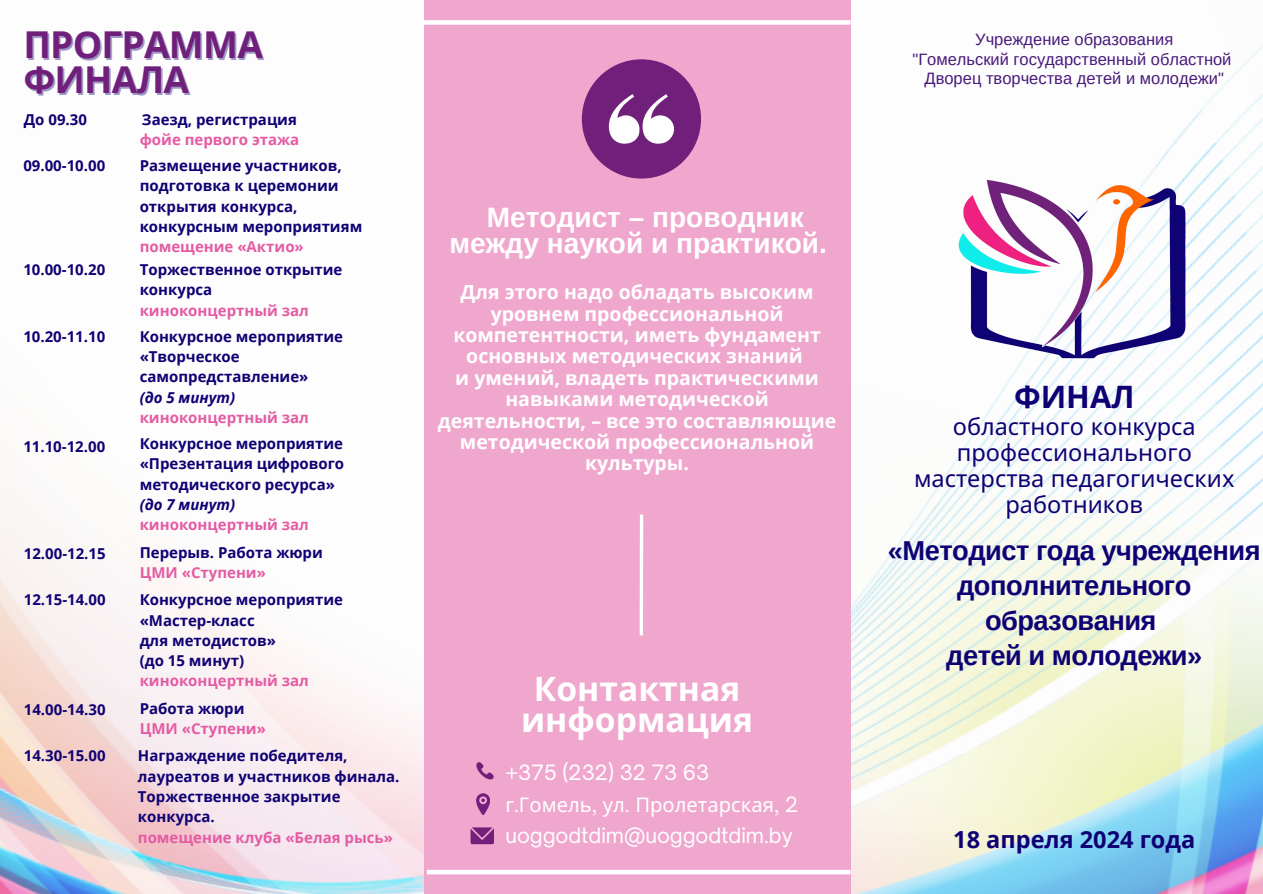
<style>
.page{position:relative;width:1263px;height:894px;background:#fff}
.page>*{position:absolute;margin:0;border:0;box-sizing:border-box;transform-origin:0 0}
.t1{font:700 37.05px "Open Sans";letter-spacing:-.02em;color:#70207b}
.t2{font:700 33.6px/31.5px "Noto Sans";color:#fff;text-align:center}
.t3{font:700 31.05px "Noto Sans";color:#0f0174}
.t4{font:700 28.05px/25.8px "Arimo";color:#fff;text-align:center}
.t5{font:700 27.3px/34.8px "Arimo";letter-spacing:-.02em;color:#0f0174;text-align:center}
.t6{font:23.55px/25.8px "Noto Sans";color:#0f0174;text-align:center}
.t7{font:700 23.55px "Open Sans";color:#0f0174}
.t8{font:20.25px "Open Sauce One";color:#fff}
.t9{font:20.25px "Noto Sans";color:#fff}
.t10{font:700 19.5px/21.3px "Open Sans";color:#fff;text-align:center}
.t11{font:16.5px "Arimo";color:#48197a}
.t12{font:700 15px/20.2px "Open Sans";color:#0f0174}
.t13{font:700 15px "Open Sans";color:#e45ba3}
.t14{font:italic 700 15px "Open Sans";color:#0f0174}
.s1{font-family:"Open Sauce One"}
</style>
<div class="page">
<img style="left:0;top:0;width:1263px;height:893px">
<div style="left:424px;top:0;width:426px;height:893px;background:#efa7cd"></div>
<div style="left:582px;top:59px;width:119px;height:119px;background:#70207b;border-radius:50%"></div>
<svg style="left:476px;top:762px;width:18px;height:18px"></svg>
<svg style="left:476px;top:793px;width:14px;height:21px"></svg>
<svg style="left:471px;top:827px;width:23px;height:16px"></svg>
<svg style="left:609px;top:94px;width:65px;height:50px"></svg>
<hr style="left:640px;top:514px;width:3px;height:121px;background:#fff">
<img style="left:953px;top:174px;width:243px;height:197px">
<div style="left:424px;top:20px;width:426px;height:5px;background:#fff"></div>
<div style="left:427px;top:869px;width:423px;height:5px;background:#fff"></div>
<p class="t1" style="left:23px;top:18px;width:241px">ПРОГРАММА</p>
<p class="t1" style="left:23px;top:54px;width:167px">ФИНАЛА</p>
<p class="t11" style="left:975px;top:30px;width:200px">Учреждение образования</p>
<p class="t11" style="left:912px;top:50px;width:321px">"Гомельский государственный областной</p>
<p class="t11" style="left:924px;top:69px;width:301px">Дворец творчества детей и молодежи"</p>
<p class="t12" style="left:24px;top:109px;width:65px">До 09.30</p>
<p class="t12" style="left:142px;top:109px;width:157px">Заезд, регистрация</p>
<p class="t13" style="left:140px;top:129px;width:161px">фойе первого этажа</p>
<p class="t12" style="left:140px;top:155px;width:224px">Размещение участников, подготовка к церемонии открытия конкурса, конкурсным мероприятиям</p>
<p class="t13" style="left:140px;top:236px;width:166px">помещение «Актио»</p>
<p class="t12" style="left:140px;top:259px;width:204px">Торжественное открытие конкурса</p>
<p class="t13" style="left:140px;top:299px;width:171px">киноконцертный зал</p>
<p class="t12" style="left:140px;top:326px;width:205px">Конкурсное мероприятие «Творческое самопредставление»</p>
<p class="t14" style="left:140px;top:386px;width:97px">(до 5 минут)</p>
<p class="t13" style="left:140px;top:407px;width:171px">киноконцертный зал</p>
<p class="t12" style="left:140px;top:433px;width:206px;text-align:justify">Конкурсное мероприятие «Презентация цифрового методического ресурса»</p>
<p class="t14" style="left:140px;top:494px;width:97px">(до 7 минут)</p>
<p class="t13" style="left:140px;top:514px;width:171px">киноконцертный зал</p>
<p class="t12" style="left:140px;top:541px;width:185px">Перерыв. Работа жюри</p>
<p class="t13" style="left:140px;top:561px;width:128px">ЦМИ «Ступени»</p>
<p class="t12" style="left:140px;top:589px;width:205px">Конкурсное мероприятие «Мастер-класс</p>
<h3 class="t12" style="left:140px;top:629px;width:138px">для методистов»</h3>
<h6 class="t12" style="left:140px;top:650px;width:106px">(до 15 минут)</h6>
<h2 class="t13" style="left:140px;top:670px;width:171px">киноконцертный зал</h2>
<p class="t12" style="left:140px;top:697px;width:106px">Работа жюри</p>
<p class="t13" style="left:140px;top:717px;width:128px">ЦМИ «Ступени»</p>
<p class="t12" style="left:138px;top:745px;width:263px">Награждение победителя, лауреатов и участников финала.</p>
<p class="t12" style="left:138px;top:785px;width:204px">Торжественное закрытие конкурса.</p>
<p class="t13" style="left:138px;top:826px;width:256px">помещение клуба «Белая рысь»</p>
<p class="t7" style="left:953px;top:822px;width:244px">18 апреля 2024 года</p>
<p class="t12" style="left:23px;top:155px;width:83px">09.00-10.00</p>
<p class="t4" style="left:449px;top:204px;width:379px">Методист – проводник между наукой и практикой.</p>
<p class="t12" style="left:23px;top:259px;width:83px">10.00-10.20</p>
<p class="t10" style="left:438px;top:281px;width:400px">Для этого надо обладать высоким уровнем профессиональной компетентности, иметь фундамент основных методических знаний<br>и умений, владеть практическими навыками методической деятельности, – все это составляющие методической профессиональной культуры.</p>
<p class="t12" style="left:23px;top:326px;width:83px">10.20-11.10</p>
<p class="t3" style="left:1014px;top:375px;width:122px">ФИНАЛ</p>
<p class="t6" style="left:914px;top:413px;width:322px">областного конкурса профессионального мастерства педагогических работников</p>
<p class="t5" style="left:888px;top:533px;width:374px">«Методист года учреждения дополнительного образования<br>детей и молодежи»</p>
<p class="t12" style="left:23px;top:436px;width:83px">11.10-12.00</p>
<p class="t12" style="left:24px;top:543px;width:83px">12.00-12.15</p>
<p class="t12" style="left:24px;top:589px;width:83px">12.15-14.00</p>
<p class="t2" style="left:521px;top:671px;width:234px">Контактная информация</p>
<p class="t12" style="left:24px;top:699px;width:83px">14.00-14.30</p>
<p class="t12" style="left:24px;top:745px;width:83px">14.30-15.00</p>
<p class="t8" style="left:505px;top:759px;width:206px">+375 (232) 32 73 63</p>
<p class="t9" style="left:505px;top:789px;width:294px">г<span class="s1">.</span>Гомель<span class="s1">,</span> ул<span class="s1">.</span> Пролетарская<span class="s1">, 2</span></p>
<p class="t8" style="left:505px;top:822px;width:289px">uoggodtdim@uoggodtdim.by</p>
</div>
